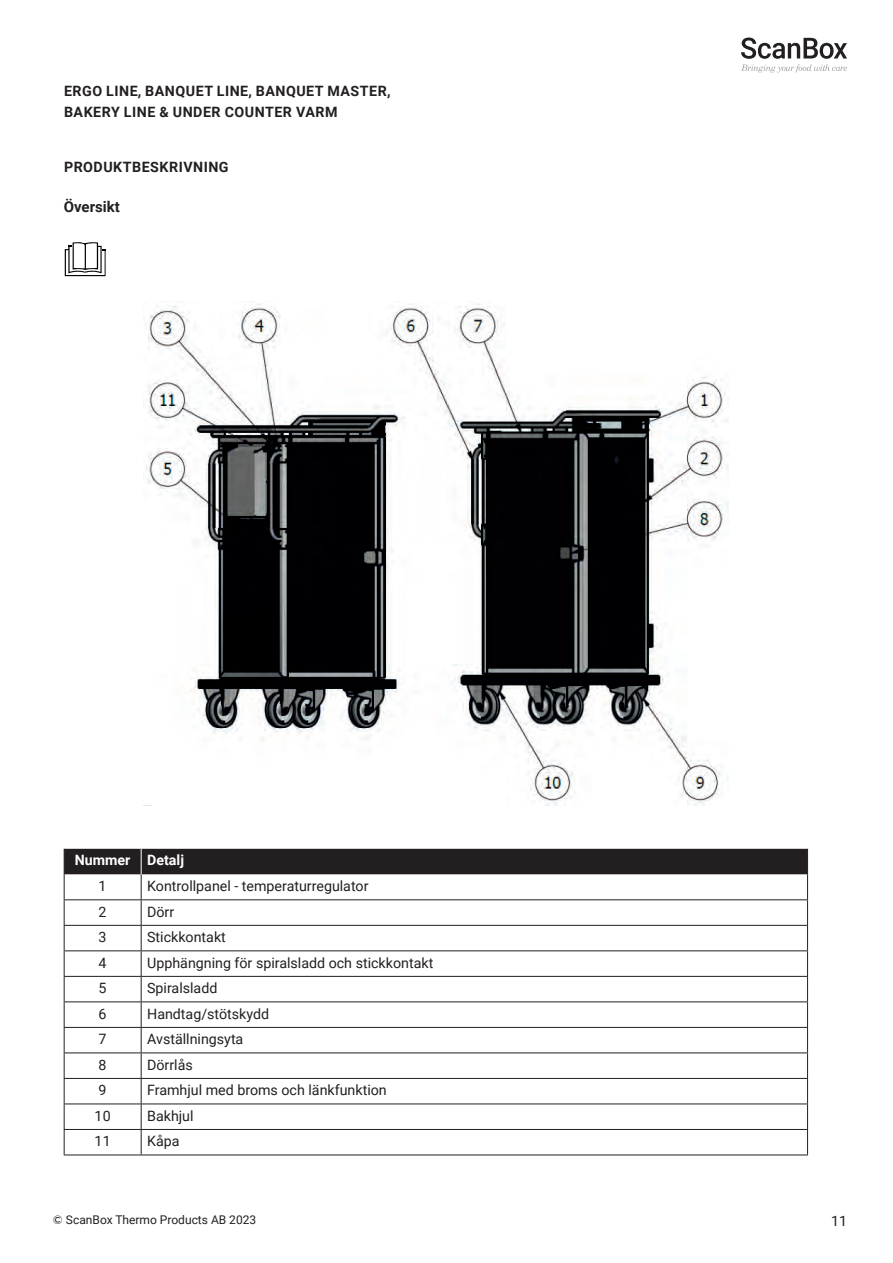
<style>
.page{position:relative;width:893px;height:1263px;background:#fff}
.page>*{position:absolute;margin:0;border:0;box-sizing:border-box;transform-origin:0 0}
.t1{font:700 15px "Roboto";color:#231f20}
.t2{font:14.25px "Roboto";color:#231f20}
.t3{font:700 14.25px/21px "Roboto";letter-spacing:.035em;color:#231f20}
.t4{font:700 14.25px "Roboto";color:#fff}
.t5{font:12px "Roboto";color:#231f20}
.s1{font-family:"Akzidenz Grotesk BE"}
</style>
<div class="page">
<svg style="left:741px;top:38px;width:106px;height:35px"></svg>
<img style="left:143px;top:303px;width:585px;height:503px">
<svg style="left:65px;top:242px;width:41px;height:34px"></svg>
<hr style="left:64px;top:1154px;width:77px;height:1px;background:#231f20">
<hr style="left:141px;top:1154px;width:667px;height:1px;background:#231f20">
<svg style="left:64px;top:849px;width:744px;height:305px"></svg>
<p class="t3" style="left:64px;top:80px;width:328px">ERGO LINE, BANQUET LINE, BANQUET MASTER,<br>BAKERY LINE &amp; UNDER COUNTER VARM</p>
<p class="t3" style="left:64px;top:156px;width:166px">PRODUKTBESKRIVNING</p>
<p class="t1" style="left:64px;top:196px;width:58px">Översikt</p>
<p class="t4" style="left:75px;top:850px;width:111px">Nummer Detalj</p>
<p class="t2" style="left:99px;top:876px;width:10px">1</p>
<p class="t2" style="left:147px;top:876px;width:223px">Kontrollpanel - temperaturregulator</p>
<p class="t2" style="left:99px;top:901px;width:10px">2</p>
<p class="t2" style="left:147px;top:901px;width:29px">Dörr</p>
<p class="t2" style="left:99px;top:927px;width:10px">3</p>
<p class="t2" style="left:147px;top:927px;width:80px">Stickkontakt</p>
<p class="t2" style="left:99px;top:952px;width:10px">4</p>
<p class="t2" style="left:147px;top:952px;width:288px">Upphängning för spiralsladd och stickkontakt</p>
<p class="t2" style="left:99px;top:978px;width:10px">5</p>
<p class="t2" style="left:147px;top:978px;width:72px">Spiralsladd</p>
<p class="t2" style="left:99px;top:1003px;width:10px">6</p>
<p class="t2" style="left:147px;top:1003px;width:124px">Handtag/stötskydd</p>
<p class="t2" style="left:99px;top:1029px;width:10px">7</p>
<p class="t2" style="left:147px;top:1029px;width:98px">Avställningsyta</p>
<p class="t2" style="left:99px;top:1054px;width:10px">8</p>
<p class="t2" style="left:147px;top:1054px;width:47px">Dörrlås</p>
<p class="t2" style="left:99px;top:1080px;width:10px">9</p>
<p class="t2" style="left:147px;top:1080px;width:241px">Framhjul med broms och länkfunktion</p>
<p class="t2" style="left:95px;top:1105px;width:18px">10</p>
<p class="t2" style="left:147px;top:1105px;width:48px">Bakhjul</p>
<p class="t2" style="left:95px;top:1131px;width:18px">11</p>
<p class="t2" style="left:147px;top:1131px;width:34px">Kåpa</p>
<p class="t5" style="left:53px;top:1211px;width:205px"><span class="s1">©</span> ScanBox Thermo Products AB 2023</p>
<p class="t2" style="left:831px;top:1211px;width:18px">11</p>
</div>
